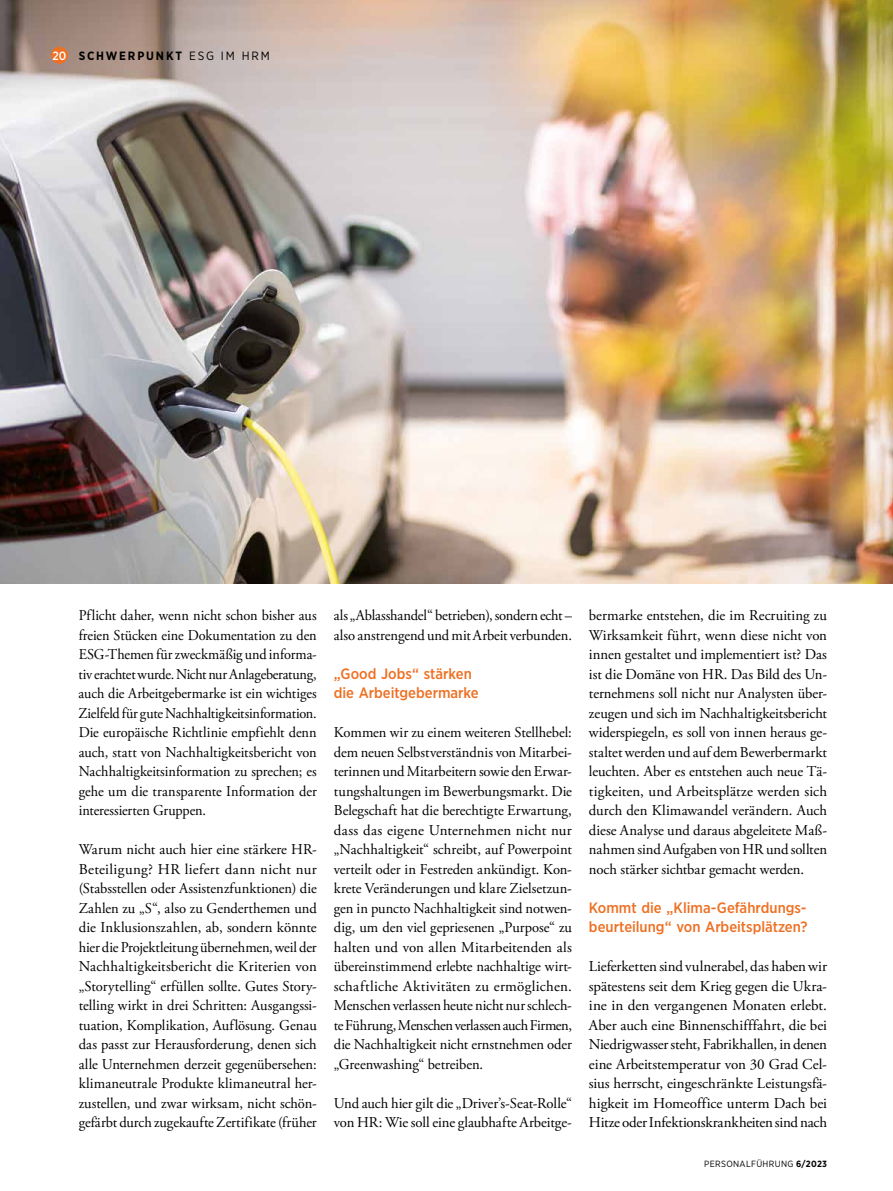
<style>
.page{position:relative;width:893px;height:1191px;background:#fff}
.page>*{position:absolute;margin:0;border:0;box-sizing:border-box;transform-origin:0 0}
.t1{font:15px/19.5px "Adobe Garamond Pro";letter-spacing:-.01em;color:#000;text-align:justify}
.t2{font:15px/19.5px "Adobe Garamond Pro";letter-spacing:-.01em;color:#000;text-align:justify;scale:.96 1}
.t3{font:500 15px/19.5px "Gotham Narrow";color:#ee7023}
.t4{font:700 12px "Gotham Narrow";letter-spacing:.15em;color:#000}
.t5{font:9px "Gotham Narrow";letter-spacing:.04em;color:#000}
.s1{font-weight:500;color:#fff}
.s2{font-weight:400}
.s3{font-weight:700}
</style>
<div class="page">
<img style="left:0;top:0;width:893px;height:583px">
<div style="left:51px;top:47px;width:17px;height:17px;background:#ee7023;border-radius:50%"></div>
<p class="t4" style="left:53px;top:48px;width:219px"><span class="s1">20</span> SCHWERPUNKT <span class="s2">ESG IM HRM</span></p>
<p class="t2" style="left:79px;top:606px;width:250px">Pflicht daher, wenn nicht schon bisher aus freien Stücken eine Dokumentation zu den ESG-Themen für zweckmäßig und informa‑ tiv erachtet wurde. Nicht nur Anlageberatung, auch die Arbeitgebermarke ist ein wichtiges Zielfeld für gute Nachhaltigkeitsinformation.<br>Die europäische Richtlinie empfiehlt denn auch, statt von Nachhaltigkeitsbericht von Nachhaltigkeitsinformation zu sprechen; es gehe um die transparente Information der interessierten Gruppen.</p>
<p class="t1" style="left:79px;top:840px;width:240px">Warum nicht auch hier eine stärkere HR-Beteiligung? HR liefert dann nicht nur (Stabsstellen oder Assistenzfunktionen) die Zahlen zu „S“, also zu Genderthemen und die Inklusionszahlen, ab, sondern könnte hier die Projektleitung übernehmen, weil der Nachhaltigkeitsbericht die Kriterien von „Storytelling“ erfüllen sollte. Gutes Story‑ telling wirkt in drei Schritten: Ausgangssi‑ tuation, Komplikation, Auflösung. Genau das passt zur Herausforderung, denen sich alle Unternehmen derzeit gegenübersehen: klimaneutrale Produkte klimaneutral her‑ zustellen, und zwar wirksam, nicht schön‑ gefärbt durch zugekaufte Zertifikate (früher</p>
<p class="t1" style="left:334px;top:606px;width:240px">als „Ablasshandel“ betrieben), sondern echt – also anstrengend und mit Arbeit verbunden.</p>
<p class="t3" style="left:334px;top:663px;width:146px">„Good Jobs“ stärken die Arbeitgebermarke</p>
<p class="t1" style="left:334px;top:723px;width:240px">Kommen wir zu einem weiteren Stellhebel: dem neuen Selbstverständnis von Mitarbei‑ terinnen und Mitarbeitern sowie den Erwar‑ tungshaltungen im Bewerbungsmarkt. Die Belegschaft hat die berechtigte Erwartung, dass das eigene Unternehmen nicht nur „Nachhaltigkeit“ schreibt, auf Powerpoint verteilt oder in Festreden ankündigt. Kon‑ krete Veränderungen und klare Zielsetzun‑ gen in puncto Nachhaltigkeit sind notwen‑ dig, um den viel gepriesenen „Purpose“ zu halten und von allen Mitarbeitenden als übereinstimmend erlebte nachhaltige wirt‑ schaftliche Aktivitäten zu ermöglichen.<br>Menschen verlassen heute nicht nur schlech‑ te Führung, Menschen verlassen auch Firmen, die Nachhaltigkeit nicht ernstnehmen oder „Greenwashing“ betreiben.</p>
<p class="t1" style="left:334px;top:1094px;width:240px">Und auch hier gilt die „Driver’s-Seat-Rolle“ von HR: Wie soll eine glaubhafte Arbeitge‑</p>
<p class="t1" style="left:589px;top:606px;width:240px">bermarke entstehen, die im Recruiting zu Wirksamkeit führt, wenn diese nicht von innen gestaltet und implementiert ist? Das ist die Domäne von HR. Das Bild des Un‑ ternehmens soll nicht nur Analysten über‑ zeugen und sich im Nachhaltigkeitsbericht widerspiegeln, es soll von innen heraus ge‑ staltet werden und auf dem Bewerbermarkt leuchten. Aber es entstehen auch neue Tä‑ tigkeiten, und Arbeitsplätze werden sich durch den Klimawandel verändern. Auch diese Analyse und daraus abgeleitete Maß‑ nahmen sind Aufgaben von HR und sollten noch stärker sichtbar gemacht werden.</p>
<p class="t3" style="left:589px;top:897px;width:220px">Kommt die „Klima-Gefährdungs&shy;beurteilung“ von Arbeitsplätzen?</p>
<p class="t1" style="left:589px;top:957px;width:240px">Lieferketten sind vulnerabel, das haben wir spätestens seit dem Krieg gegen die Ukra‑ ine in den vergangenen Monaten erlebt.<br>Aber auch eine Binnenschifffahrt, die bei Niedrigwasser steht, Fabrikhallen, in denen eine Arbeitstemperatur von 30 Grad Cel‑ sius herrscht, eingeschränkte Leistungsfä‑ higkeit im Homeoffice unterm Dach bei Hitze oder Infektionskrankheiten sind nach</p>
<p class="t5" style="left:704px;top:1157px;width:124px">PERSONALFÜHRUNG <span class="s3">6/2023</span></p>
</div>
